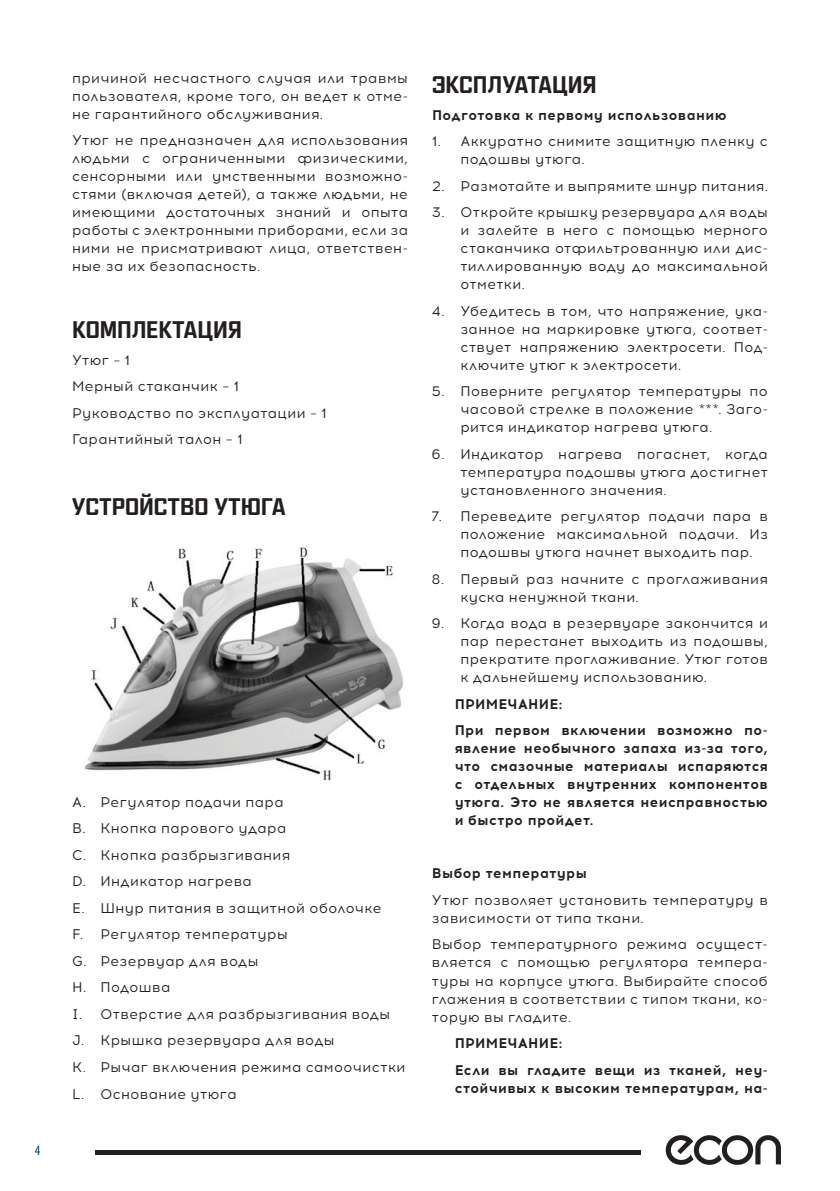
<style>
.page{position:relative;width:840px;height:1191px;background:#fff}
.page>*{position:absolute;margin:0;border:0;box-sizing:border-box;transform-origin:0 0}
.t1{font:700 22px "Match TV";letter-spacing:.01em;color:#231f20}
.t2{font:condensed 14.2px "Myriad Pro";color:#013d59}
.t3{font:14px/18px "Acrom";letter-spacing:.03em;color:#231f20;text-align:justify}
.t4{font:700 14px/18px "Acrom";letter-spacing:.025em;color:#231f20}
</style>
<div class="page">
<hr style="left:95px;top:1150px;width:545px;height:4px;background:#231f20">
<svg style="left:665px;top:1135px;width:115px;height:29px"></svg>
<img style="left:85px;top:548px;width:318px;height:232px">
<p class="t2" style="left:35px;top:1141px;width:7px">4</p>
<p class="t3" style="left:72px;top:69px;width:337px">причиной несчастного случая или травмы пользователя, кроме того, он ведет к отме&shy;не гарантийного обслуживания.</p>
<p class="t3" style="left:72px;top:132px;width:337px">Утюг не предназначен для использования людьми с ограниченными физическими, сенсорными или умственными возможно&shy;стями (включая детей), а также людьми, не имеющими достаточных знаний и опыта работы с электронными приборами, если за ними не присматривают лица, ответствен&shy;ные за их безопасность.</p>
<h1 class="t1" style="left:72px;top:317px;width:171px">КОМПЛЕКТАЦИЯ</h1>
<p class="t3" style="left:72px;top:347px;width:256px;line-height:26.6px;text-align:left">Утюг – 1<br>Мерный стаканчик – 1<br>Руководство по эксплуатации – 1<br>Гарантийный талон – 1</p>
<h1 class="t1" style="left:72px;top:494px;width:215px">УСТРОЙСТВО УТЮГА</h1>
<p class="t3" style="left:72px;top:789px;width:335px;line-height:26.6px;text-align:left">A. Регулятор подачи пара<br>B. Кнопка парового удара<br>C. Кнопка разбрызгивания<br>D. Индикатор нагрева<br>E. Шнур питания в защитной оболочке<br>F. Регулятор температуры<br>G. Резервуар для воды<br>H. Подошва<br>I. Отверстие для разбрызгивания воды<br>J. Крышка резервуара для воды<br>K. Рычаг включения режима самоочистки<br>L. Основание утюга</p>
<h1 class="t1" style="left:432px;top:72px;width:166px">ЭКСПЛУАТАЦИЯ</h1>
<p class="t4" style="left:432px;top:106px;width:296px">Подготовка к первому использованию</p>
<p class="t3" style="left:460px;top:133px;width:309px;text-indent:-28px">1. Аккуратно снимите защитную пленку с подошвы утюга.</p>
<p class="t3" style="left:432px;top:177px;width:337px">2. Размотайте и выпрямите шнур питания.</p>
<p class="t3" style="left:460px;top:204px;width:309px;text-indent:-28px">3. Откройте крышку резервуара для воды и залейте в него с помощью мерного стаканчика отфильтрованную или дис&shy;тиллированную воду до максимальной отметки.</p>
<p class="t3" style="left:460px;top:302px;width:309px;text-indent:-28px">4. Убедитесь в том, что напряжение, ука&shy;занное на маркировке утюга, соответ&shy;ствует напряжению электросети. Под&shy;ключите утюг к электросети.</p>
<p class="t3" style="left:460px;top:383px;width:309px;text-indent:-28px">5. Поверните регулятор температуры по часовой стрелке в положение ***. Заго&shy;рится индикатор нагрева утюга.</p>
<p class="t3" style="left:460px;top:445px;width:309px;text-indent:-28px">6. Индикатор нагрева погаснет, когда температура подошвы утюга достигнет установленного значения.</p>
<p class="t3" style="left:460px;top:508px;width:309px;text-indent:-28px">7. Переведите регулятор подачи пара в положение максимальной подачи. Из подошвы утюга начнет выходить пар.</p>
<p class="t3" style="left:460px;top:570px;width:309px;text-indent:-28px">8. Первый раз начните с проглаживания куска ненужной ткани.</p>
<p class="t3" style="left:460px;top:615px;width:309px;text-indent:-28px">9. Когда вода в резервуаре закончится и пар перестанет выходить из подошвы, прекратите проглаживание. Утюг готов к дальнейшему использованию.</p>
<p class="t4" style="left:454px;top:691px;width:314px;line-height:26.6px">ПРИМЕЧАНИЕ:<br>При первом включении возможно по-</p>
<p class="t4" style="left:454px;top:739px;width:314px;text-align:justify">явление необычного запаха из-за того, что смазочные материалы испаряются с отдельных внутренних компонентов утюга. Это не является неисправностью и быстро пройдет.</p>
<p class="t4" style="left:432px;top:864px;width:156px">Выбор температуры</p>
<p class="t3" style="left:432px;top:891px;width:337px">Утюг позволяет установить температуру в зависимости от типа ткани.</p>
<p class="t3" style="left:432px;top:936px;width:337px">Выбор температурного режима осущест&shy;вляется с помощью регулятора темпера&shy;туры на корпусе утюга. Выбирайте способ глажения в соответствии с типом ткани, ко&shy;торую вы гладите.</p>
<p class="t4" style="left:454px;top:1030px;width:314px;line-height:26.6px">ПРИМЕЧАНИЕ:<br>Если вы гладите вещи из тканей, неу-</p>
<p class="t4" style="left:454px;top:1079px;width:314px">стойчивых к высоким температурам, на-</p>
</div>
